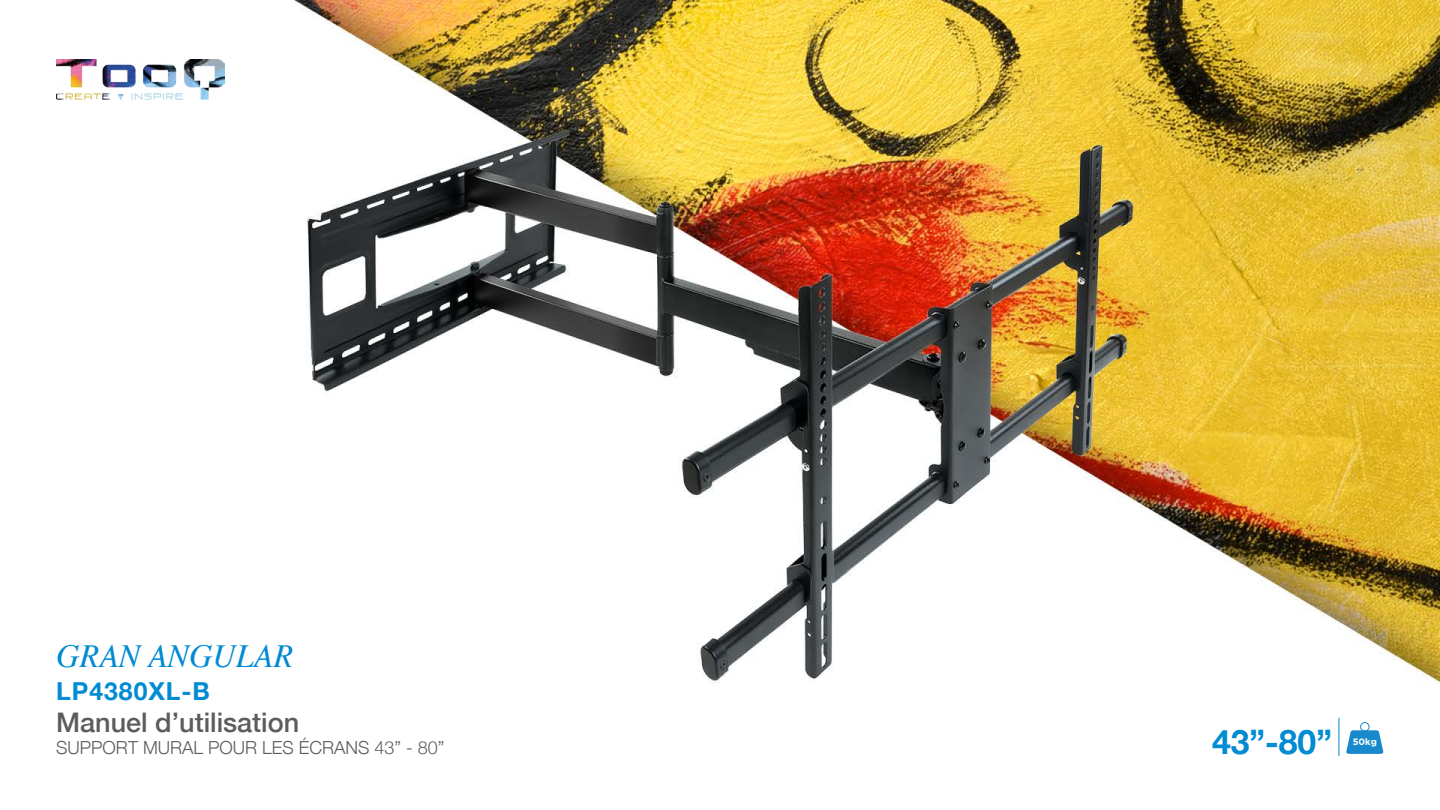
<style>
.page{position:relative;width:1440px;height:810px;background:#fff}
.page>*{position:absolute;margin:0;border:0;box-sizing:border-box;transform-origin:0 0}
.t1{font:700 33.75px "Helvetica Neue";color:#008bd2}
.t2{font:italic 32.25px "Times";color:#008bd2}
.t3{font:500 27px "Helvetica Neue";color:#5c5b5f}
.t4{font:700 24.75px "Helvetica Neue";letter-spacing:.04em;color:#008bd2}
.t5{font:300 18px "Helvetica Neue";color:#5c5b5f}
.t6{font:700 9.23px "Gotham";color:#fff}
</style>
<div class="page">
<img style="left:56px;top:0;width:1384px;height:756px">
<div style="left:1360px;top:722px;width:10px;height:9px;border:1px solid #188acb;border-radius:50%"></div>
<svg style="left:1346px;top:730px;width:37px;height:24px"></svg>
<hr style="left:1339px;top:718px;width:1px;height:38px;background:#008bd2">
<img style="left:56px;top:60px;width:168px;height:40px">
<h2 class="t2" style="left:56px;top:628px;width:238px">GRAN ANGULAR</h2>
<h3 class="t4" style="left:56px;top:672px;width:155px">LP4380XL-B</h3>
<h3 class="t3" style="left:56px;top:701px;width:245px">Manuel d’utilisation</h3>
<p class="t5" style="left:56px;top:733px;width:390px">SUPPORT MURAL POUR LES ÉCRANS 43” - 80”</p>
<h1 class="t1" style="left:1212px;top:715px;width:122px">43”-80”</h1>
<p class="t6" style="left:1353px;top:736px;width:26px">50kg</p>
</div>
